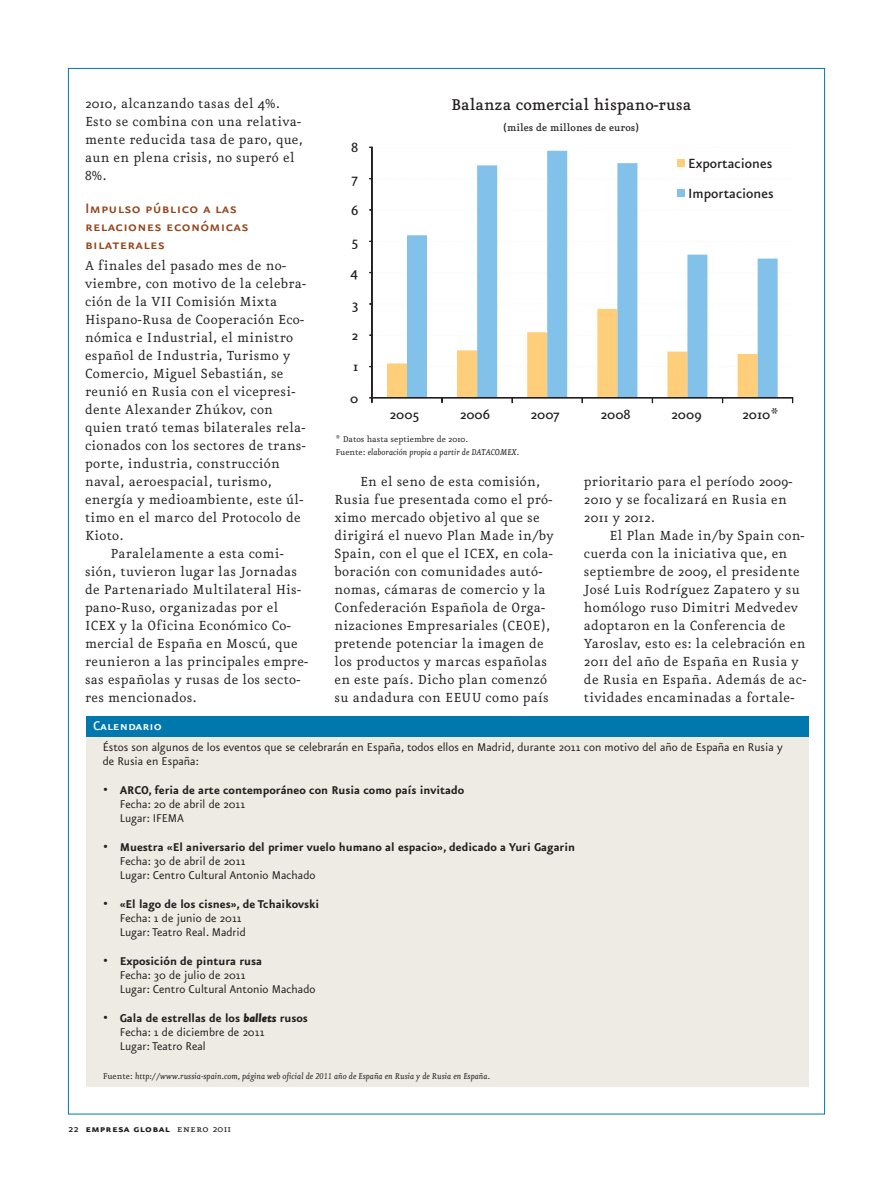
<style>
.page{position:relative;width:893px;height:1191px;background:#fff}
.page>*{position:absolute;margin:0;border:0;box-sizing:border-box;transform-origin:0 0}
.t1{font:500 18.75px "Eureka";color:#231f20}
.t2{font:16.5px/18px "Eureka Sans Medium Caps";letter-spacing:.02em;color:#93461c}
.t3{font:500 15.9px "Eureka";color:#231f20}
.t4{font:500 15.9px/30px "Eureka Sans";color:#231f20}
.t5{font:15.75px/18px "Eureka";letter-spacing:.02em;color:#231f20}
.t6{font:15px "Eureka Sans Medium Caps";color:#fff}
.t7{font:13.5px/14.2px "Eureka Sans";color:#231f20}
.t8{font:700 13.5px/14.2px "Eureka Sans";color:#231f20}
.t9{font:500 12px "Eureka";color:#231f20}
.t10{font:12px "Eureka Sans Bold Caps";letter-spacing:.025em;color:#231f20}
.t11{font:italic 10.2px/12.8px "Eureka";color:#231f20}
.s1{font-style:normal}
.s2{font-weight:400;font-size:15.75px}
.s3{font-weight:400}
.s4{font-size:15.75px}
.s5{font-weight:700}
.s6{font-weight:900;font-style:italic}
.s7{font-family:"Eureka";font-weight:500}
.s8{font-family:"Eureka Small Caps"}
.s9{font-family:"Eureka"}
</style>
<div class="page">
<svg style="left:407px;top:151px;width:371px;height:246px"></svg>
<div style="left:371px;top:147px;width:1px;height:251px;border:1px solid #231f20"></div>
<div style="left:372px;top:397px;width:421px;height:1px;border:1px solid #231f20"></div>
<svg style="left:369px;top:397px;width:4px;height:6px"></svg>
<svg style="left:387px;top:309px;width:371px;height:94px"></svg>
<div style="left:677px;top:159px;width:8px;height:8px;background:#fece7a"></div>
<div style="left:677px;top:189px;width:8px;height:8px;background:#82c1ea"></div>
<div style="left:86px;top:716px;width:722px;height:21px;background:#0078ae"></div>
<div style="left:86px;top:737px;width:722px;height:349px;background:#eeebe4"></div>
<p class="t5" style="left:85px;top:95px;width:219px">2010, alcanzando tasas del 4%.<br>Esto se combina con una relativa&shy;mente reducida tasa de paro, que, aun en plena crisis, no superó el<br>8%.</p>
<p class="t2" style="left:85px;top:198px;width:165px">Impulso público a las relaciones económicas bilaterales</p>
<p class="t5" style="left:85px;top:257px;width:202px">A finales del pasado mes de no-</p>
<p class="t5" style="left:85px;top:275px;width:223px">viembre, con motivo de la celebra-</p>
<p class="t5" style="left:85px;top:293px;width:194px">ción de la VII Comisión Mixta</p>
<p class="t5" style="left:85px;top:311px;width:221px">Hispano-Rusa de Cooperación Eco-</p>
<p class="t5" style="left:85px;top:329px;width:210px">nómica e Industrial, el ministro</p>
<p class="t5" style="left:85px;top:347px;width:207px">español de Industria, Turismo y</p>
<p class="t5" style="left:85px;top:365px;width:200px">Comercio, Miguel Sebastián, se</p>
<p class="t5" style="left:85px;top:383px;width:212px">reunió en Rusia con el vicepresi-</p>
<p class="t5" style="left:85px;top:401px;width:189px">dente Alexander Zhúkov, con</p>
<p class="t5" style="left:85px;top:419px;width:222px">quien trató temas bilaterales rela-</p>
<p class="t5" style="left:85px;top:437px;width:222px">cionados con los sectores de trans-</p>
<p class="t5" style="left:85px;top:455px;width:196px">porte, industria, construcción</p>
<p class="t5" style="left:85px;top:473px;width:189px">naval, aeroespacial, turismo,</p>
<p class="t5" style="left:85px;top:491px;width:220px">energía y medioambiente, este úl-</p>
<p class="t5" style="left:85px;top:509px;width:217px">timo en el marco del Protocolo de</p>
<p class="t5" style="left:85px;top:527px;width:40px">Kioto.</p>
<p class="t5" style="left:111px;top:545px;width:175px">Paralelamente a esta comi-</p>
<p class="t5" style="left:85px;top:563px;width:214px">sión, tuvieron lugar las Jornadas</p>
<p class="t5" style="left:85px;top:581px;width:217px">de Partenariado Multilateral His-</p>
<p class="t5" style="left:85px;top:599px;width:195px">pano-Ruso, organizadas por el</p>
<p class="t5" style="left:85px;top:617px;width:207px">ICEX y la Oficina Económico Co-</p>
<p class="t5" style="left:85px;top:635px;width:214px">mercial de España en Moscú, que</p>
<p class="t5" style="left:85px;top:653px;width:225px">reunieron a las principales empre-</p>
<p class="t5" style="left:85px;top:671px;width:217px">sas españolas y rusas de los secto-</p>
<p class="t5" style="left:85px;top:689px;width:113px">res mencionados.</p>
<p class="t6" style="left:93px;top:715px;width:70px">Calendario</p>
<p class="t3" style="left:351px;top:141px;width:9px">8</p>
<p class="t3" style="left:352px;top:172px;width:7px">7</p>
<p class="t3" style="left:351px;top:203px;width:9px">6</p>
<p class="t3" style="left:352px;top:235px;width:8px">5</p>
<p class="t3" style="left:351px;top:266px;width:9px">4</p>
<p class="t3" style="left:351px;top:297px;width:8px">3</p>
<p class="t3" style="left:352px;top:329px;width:8px">2</p>
<p class="t3" style="left:353px;top:360px;width:7px">1</p>
<p class="t3" style="left:350px;top:391px;width:10px">0</p>
<p class="t1" style="left:451px;top:96px;width:242px">Balanza comercial hispano-rusa</p>
<p class="t9" style="left:503px;top:122px;width:138px">(miles de millones de euros)</p>
<p class="t4" style="left:688px;top:148px;width:87px">Exportaciones<br>Importaciones</p>
<p class="t3" style="left:389px;top:408px;width:31px">2005</p>
<p class="t3" style="left:460px;top:408px;width:32px">2006</p>
<p class="t3" style="left:530px;top:408px;width:31px">2007</p>
<p class="t3" style="left:600px;top:408px;width:32px">2008</p>
<p class="t3" style="left:671px;top:408px;width:32px">2009</p>
<p class="t3" style="left:742px;top:408px;width:38px">2010*</p>
<p class="t11" style="left:335px;top:433px;width:185px"><span class="s1">* Datos hasta septiembre de 2010.<br>Fuente:</span> elaboración propia a partir de DATACOMEX.</p>
<p class="t5" style="left:334px;top:473px;width:221px;text-indent:26px">En el seno de esta comisión,<br>Rusia fue presentada como el pró&shy;ximo mercado objetivo al que se dirigirá el nuevo Plan Made in/by<br>Spain, con el que el ICEX, en cola&shy;boración con comunidades autó&shy;nomas, cámaras de comercio y la<br>Confederación Española de Orga&shy;nizaciones Empresariales (CEOE), pretende potenciar la imagen de los productos y marcas españolas en este país. Dicho plan comenzó su andadura con EEUU como país</p>
<p class="t5" style="left:584px;top:473px;width:210px">prioritario para el período 2009-</p>
<p class="t5" style="left:584px;top:491px;width:204px">2010 y se focalizará en Rusia en</p>
<p class="t5" style="left:584px;top:509px;width:72px">2011 y 2012.</p>
<p class="t5" style="left:609px;top:527px;width:197px">El Plan Made in/by Spain con-</p>
<p class="t5" style="left:584px;top:545px;width:205px">cuerda con la iniciativa que, en</p>
<p class="t5" style="left:584px;top:563px;width:217px">septiembre de 2009, el presidente</p>
<p class="t5" style="left:584px;top:581px;width:217px">José Luis Rodríguez Zapatero y su</p>
<p class="t5" style="left:584px;top:599px;width:216px">homólogo ruso Dimitri Medvedev</p>
<p class="t5" style="left:584px;top:617px;width:203px">adoptaron en la Conferencia de</p>
<p class="t5" style="left:584px;top:635px;width:223px">Yaroslav, esto es: la celebración en</p>
<p class="t5" style="left:584px;top:653px;width:216px">2011 del año de España en Rusia y</p>
<p class="t5" style="left:584px;top:671px;width:224px">de Rusia en España. Además de ac-</p>
<p class="t5" style="left:584px;top:689px;width:212px">tividades encaminadas a fortale-</p>
<p class="t7" style="left:103px;top:740px;width:681px">Éstos son algunos de los eventos que se celebrarán en España, todos ellos en Madrid, durante 2011 con motivo del año de España en Rusia y de Rusia en España:</p>
<p class="t8" style="left:120px;top:783px;width:346px;text-indent:-17px"><span class="s2">•</span> ARCO, feria de arte contemporáneo con Rusia como país invitado<br><span class="s3">Fecha: 20 de abril de 2011<br>Lugar: IFEMA</span></p>
<p class="t8" style="left:120px;top:840px;width:457px;text-indent:-17px"><span class="s2">•</span> Muestra «El aniversario del primer vuelo humano al espacio», dedicado a Yuri Gagarin<br><span class="s3">Fecha: 30 de abril de 2011<br>Lugar: Centro Cultural Antonio Machado</span></p>
<p class="t7" style="left:120px;top:897px;width:201px;text-indent:-17px"><span class="s4">•</span> <span class="s5">«El lago de los cisnes», de Tchaikovski<br></span>Fecha: 1 de junio de 2011<br>Lugar: Teatro Real. Madrid</p>
<p class="t7" style="left:120px;top:954px;width:197px;text-indent:-17px"><span class="s4">•</span> <span class="s5">Exposición de pintura rusa<br></span>Fecha: 30 de julio de 2011<br>Lugar: Centro Cultural Antonio Machado</p>
<p class="t7" style="left:120px;top:1011px;width:190px;text-indent:-17px"><span class="s4">•</span> <span class="s5">Gala de estrellas de los</span> <span class="s6">ballets</span> <span class="s5">rusos<br></span>Fecha: 1 de diciembre de 2011<br>Lugar: Teatro Real</p>
<p class="t11" style="left:103px;top:1069px;width:389px"><span class="s1">Fuente:</span> http://www.russia-spain.com, página web oficial de 2011 año de España en Rusia y de Rusia en España.</p>
<p class="t10" style="left:68px;top:1122px;width:165px"><span class="s7">22</span> empresa global <span class="s8">enero</span> <span class="s9">2011</span></p>
</div>
